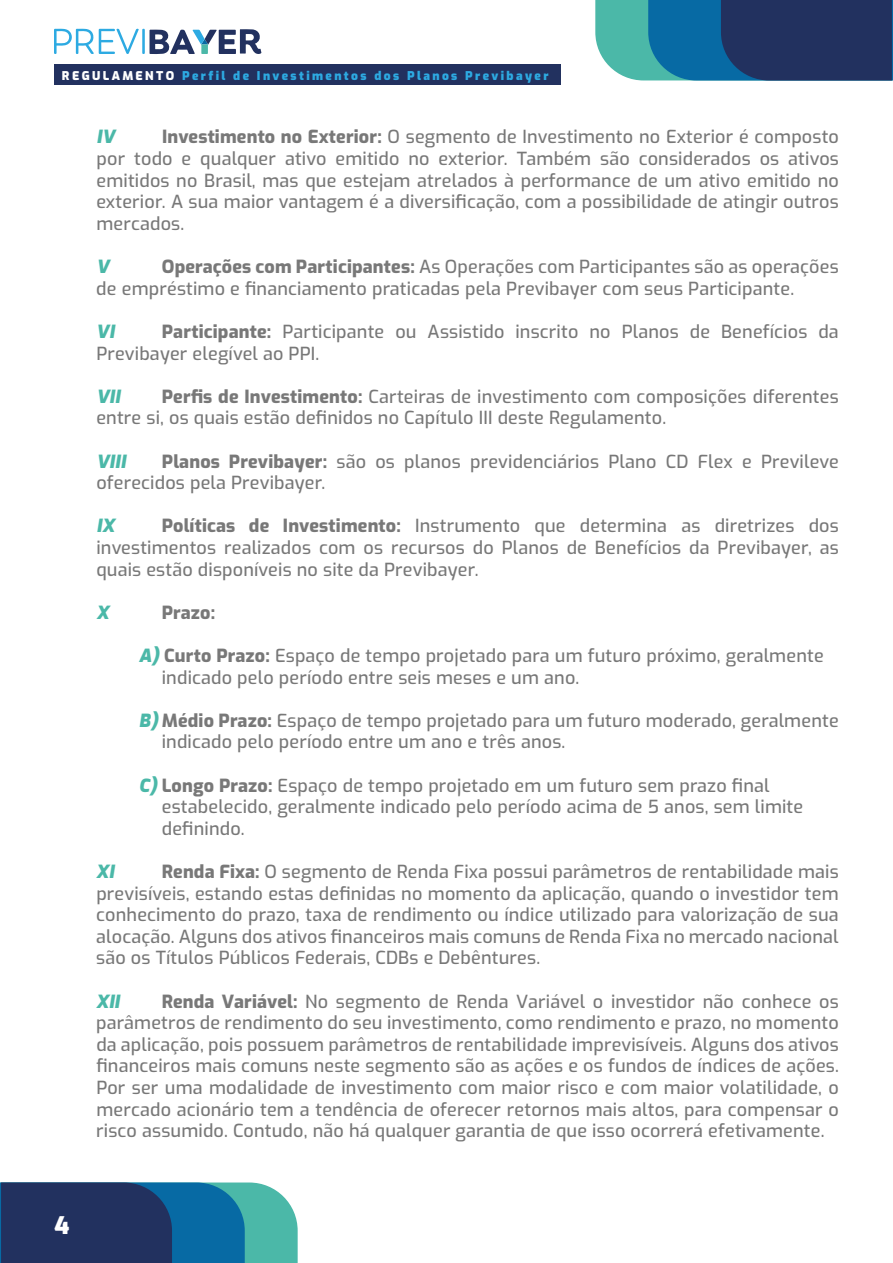
<style>
.page{position:relative;width:893px;height:1263px;background:#fff}
.page>*{position:absolute;margin:0;border:0;box-sizing:border-box;transform-origin:0 0}
.t1{font:900 24px "Exo";color:#fff}
.t2{font:500 18px/21.6px "Exo";letter-spacing:.01em;color:#787878}
.t3{font:italic 900 18px "Exo";letter-spacing:.01em;color:#4bb8a8}
.t4{font:800 18px "Exo";letter-spacing:.01em;color:#787878}
.t5{font:900 12px "Exo";letter-spacing:.2em;color:#2daae2}
.s1{color:#fff}
.s2{font-weight:800}
.s3{font-weight:900;font-style:italic;color:#4bb8a8}
</style>
<div class="page">
<svg style="left:0;top:1182px;width:298px;height:81px;background:#275c81"></svg>
<svg style="left:54px;top:29px;width:208px;height:25px"></svg>
<div style="left:54px;top:65px;width:506px;height:20px;background:#22315f"></div>
<svg style="left:595px;top:0;width:298px;height:80px;background:#275b80"></svg>
<p class="t5" style="left:62px;top:67px;width:488px"><span class="s1">REGULAMENTO</span> Perfil de Investimentos dos Planos Previbayer</p>
<p class="t2" style="left:96px;top:125px;width:744px;text-align:justify;text-indent:66px"><span class="s2">Investimento no Exterior:</span> O segmento de Investimento no Exterior é composto por todo e qualquer ativo emitido no exterior. Também são considerados os ativos emitidos no Brasil, mas que estejam atrelados à performance de um ativo emitido no exterior. A sua maior vantagem é a diversificação, com a possibilidade de atingir outros mercados.</p>
<p class="t3" style="left:96px;top:253px;width:14px">V</p>
<p class="t3" style="left:97px;top:124px;width:20px">IV</p>
<p class="t2" style="left:96px;top:255px;width:744px;text-indent:66px"><span class="s2">Operações com Participantes:</span> As Operações com Participantes são as operações de empréstimo e financiamento praticadas pela Previbayer com seus Participante.</p>
<p class="t3" style="left:96px;top:318px;width:20px">VI</p>
<p class="t2" style="left:96px;top:320px;width:744px;text-indent:65px"><span class="s2">Participante:</span> Participante ou Assistido inscrito no Planos de Benefícios da<br>Previbayer elegível ao PPI.</p>
<p class="t3" style="left:96px;top:383px;width:26px">VII</p>
<p class="t2" style="left:96px;top:385px;width:744px;text-indent:65px"><span class="s2">Perfis de Investimento:</span> Carteiras de investimento com composições diferentes entre si, os quais estão definidos no Capítulo III deste Regulamento.</p>
<p class="t3" style="left:96px;top:448px;width:31px">VIII</p>
<p class="t2" style="left:96px;top:449px;width:744px;text-indent:66px"><span class="s2">Planos Previbayer:</span> são os planos previdenciários Plano CD Flex e Previleve oferecidos pela Previbayer.</p>
<p class="t3" style="left:96px;top:512px;width:19px">IX</p>
<p class="t2" style="left:96px;top:514px;width:744px;text-align:justify;text-indent:65px"><span class="s2">Políticas de Investimento:</span> Instrumento que determina as diretrizes dos investimentos realizados com os recursos do Planos de Benefícios da Previbayer, as quais estão disponíveis no site da Previbayer.</p>
<p class="t3" style="left:96px;top:599px;width:14px">X</p>
<p class="t4" style="left:162px;top:599px;width:55px">Prazo:</p>
<p class="t2" style="left:162px;top:644px;width:663px;text-indent:-23px"><span class="s3">A)</span> <span class="s2">Curto Prazo:</span> Espaço de tempo projetado para um futuro próximo, geralmente indicado pelo período entre seis meses e um ano.</p>
<p class="t2" style="left:162px;top:709px;width:678px;text-indent:-23px"><span class="s3">B)</span> <span class="s2">Médio Prazo:</span> Espaço de tempo projetado para um futuro moderado, geralmente indicado pelo período entre um ano e três anos.</p>
<p class="t2" style="left:162px;top:773px;width:643px;text-indent:-23px"><span class="s3">C)</span> <span class="s2">Longo Prazo:</span> Espaço de tempo projetado em um futuro sem prazo final estabelecido, geralmente indicado pelo período acima de 5 anos, sem limite definindo.</p>
<p class="t3" style="left:96px;top:858px;width:19px">XI</p>
<p class="t2" style="left:96px;top:860px;width:744px;text-align:justify;text-indent:66px"><span class="s2">Renda Fixa:</span> O segmento de Renda Fixa possui parâmetros de rentabilidade mais previsíveis, estando estas definidas no momento da aplicação, quando o investidor tem conhecimento do prazo, taxa de rendimento ou índice utilizado para valorização de sua alocação. Alguns dos ativos financeiros mais comuns de Renda Fixa no mercado nacional são os Títulos Públicos Federais, CDBs e Debêntures.</p>
<p class="t3" style="left:96px;top:988px;width:25px">XII</p>
<p class="t2" style="left:96px;top:989px;width:744px;text-align:justify;text-indent:65px"><span class="s2">Renda Variável:</span> No segmento de Renda Variável o investidor não conhece os parâmetros de rendimento do seu investimento, como rendimento e prazo, no momento da aplicação, pois possuem parâmetros de rentabilidade imprevisíveis. Alguns dos ativos financeiros mais comuns neste segmento são as ações e os fundos de índices de ações.<br>Por ser uma modalidade de investimento com maior risco e com maior volatilidade, o mercado acionário tem a tendência de oferecer retornos mais altos, para compensar o risco assumido. Contudo, não há qualquer garantia de que isso ocorrerá efetivamente.</p>
<h1 class="t1" style="left:54px;top:1208px;width:17px">4</h1>
</div>
